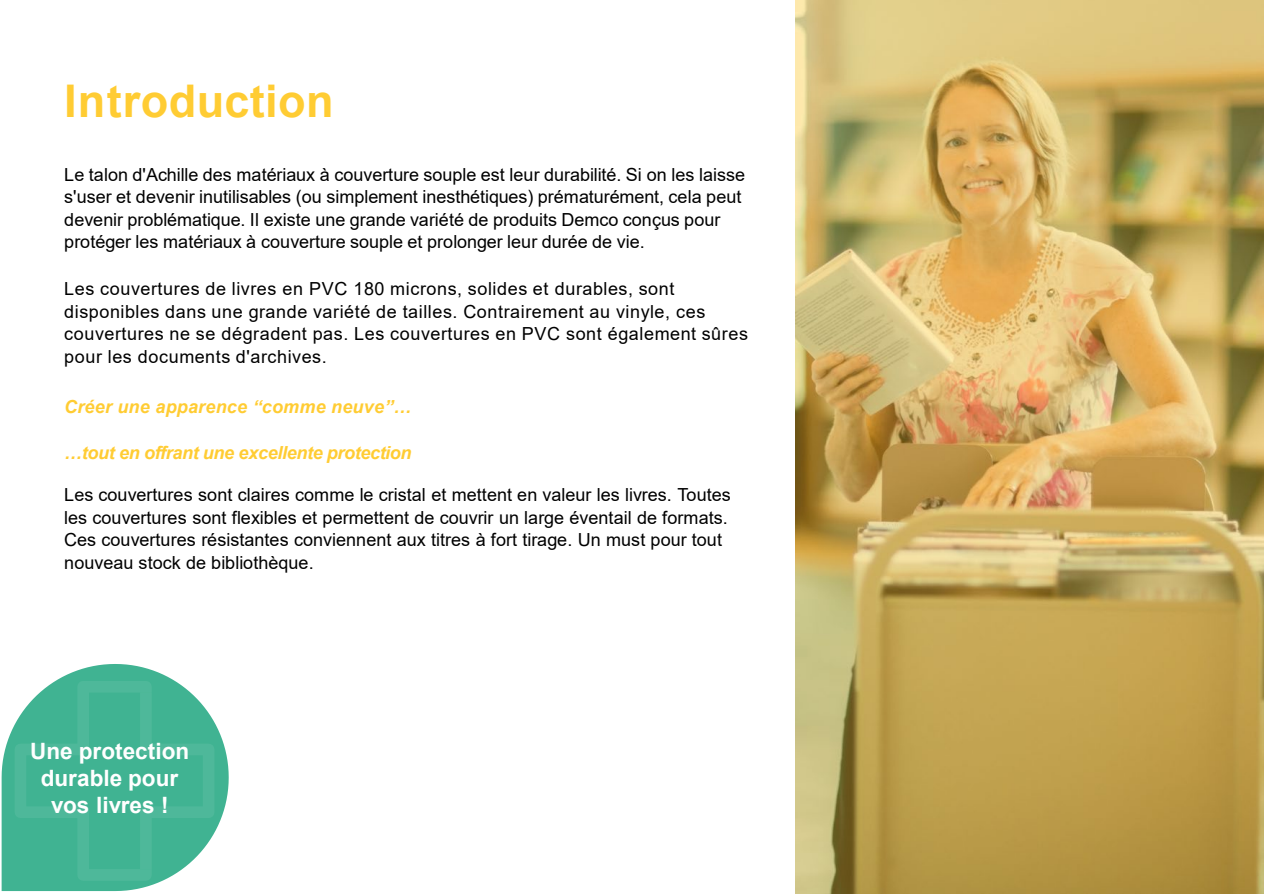
<style>
.page{position:relative;width:1264px;height:894px;background:#fff}
.page>*{position:absolute;margin:0;border:0;box-sizing:border-box;transform-origin:0 0}
.t1{font:700 45px "Arial";letter-spacing:.01em;color:#fc3}
.t2{font:700 22.5px/27px "Arial";color:#fff;text-align:center}
.t3{font:18px/22.5px "Arial";letter-spacing:.005em;color:#000}
.t4{font:18px/22.5px "Arial";letter-spacing:.035em;color:#000}
.t5{font:italic 700 18px "Arial";letter-spacing:-.015em;color:#fc3}
.t6{font:italic 700 18px "Arial";letter-spacing:.01em;color:#fc3}
</style>
<div class="page">
<svg style="left:2px;top:664px;width:227px;height:226px"></svg>
<svg style="left:15px;top:680px;width:199px;height:200px;background:#4eb89a"></svg>
<img style="left:795px;top:0;width:468px;height:893px">
<h2 class="t1" style="left:64px;top:70px;width:271px">Introduction</h2>
<p class="t3" style="left:64px;top:163px;width:682px">Le talon d'Achille des matériaux à couverture souple est leur durabilité. Si on les laisse s'user et devenir inutilisables (ou simplement inesthétiques) prématurément, cela peut devenir problématique. Il existe une grande variété de produits Demco conçus pour protéger les matériaux à couverture souple et prolonger leur durée de vie.</p>
<p class="t4" style="left:64px;top:277px;width:685px">Les couvertures de livres en PVC 180 microns, solides et durables, sont disponibles dans une grande variété de tailles. Contrairement au vinyle, ces couvertures ne se dégradent pas. Les couvertures en PVC sont également sûres pour les documents d'archives.</p>
<p class="t6" style="left:64px;top:394px;width:349px">Créer une apparence “comme neuve”…</p>
<p class="t5" style="left:64px;top:440px;width:349px">…tout en offrant une excellente protection</p>
<p class="t3" style="left:64px;top:483px;width:668px">Les couvertures sont claires comme le cristal et mettent en valeur les livres. Toutes les couvertures sont flexibles et permettent de couvrir un large éventail de formats.<br>Ces couvertures résistantes conviennent aux titres à fort tirage. Un must pour tout nouveau stock de bibliothèque.</p>
<p class="t2" style="left:30px;top:737px;width:161px">Une protection durable pour vos livres !</p>
</div>
